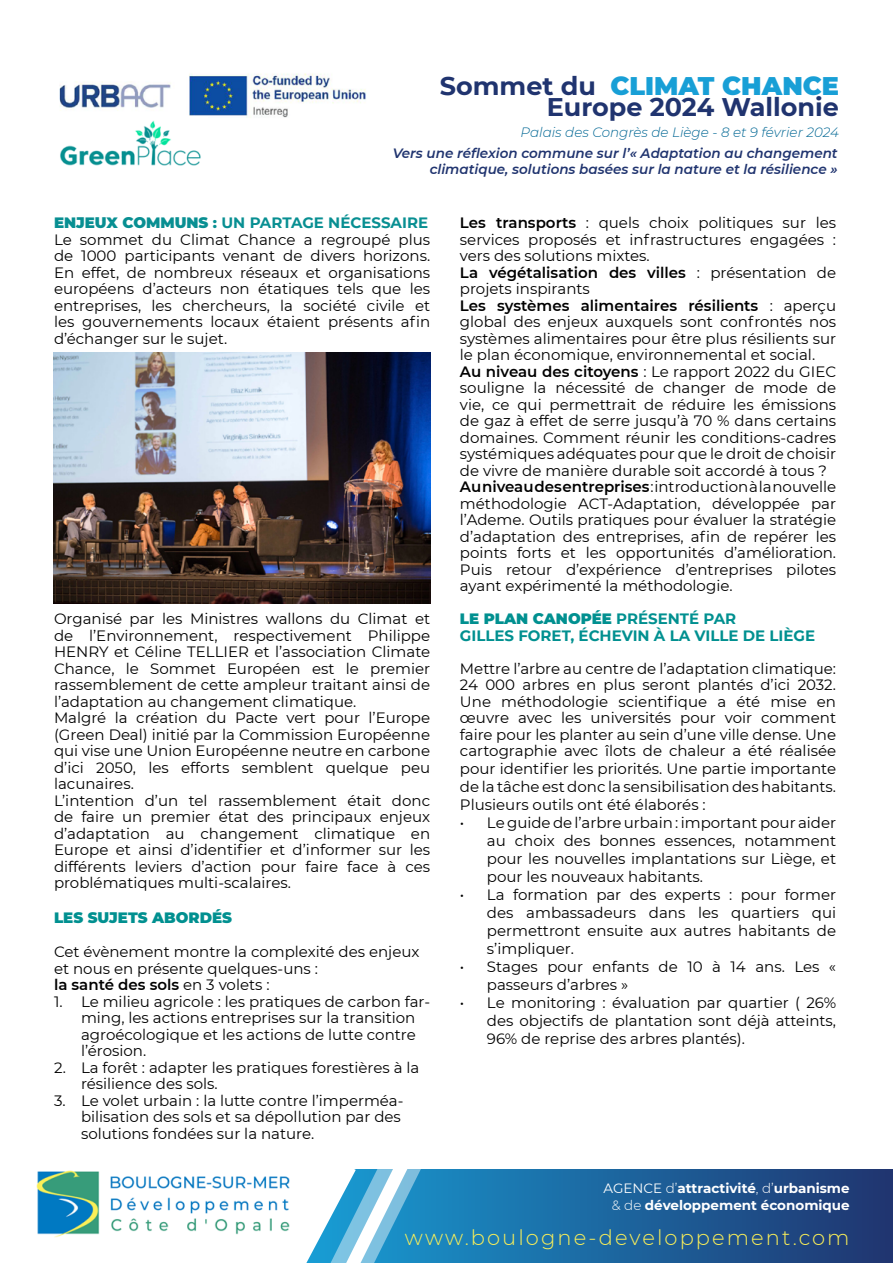
<style>
.page{position:relative;width:893px;height:1263px;background:#fff}
.page>*{position:absolute;margin:0;border:0;box-sizing:border-box;transform-origin:0 0}
.t1{font:700 25.5px/21px "Montserrat";color:#20346f;text-align:right}
.t2{font:300 21px "Montserrat";letter-spacing:.1em;color:#faef58}
.t3{font:15px/16.5px "Montserrat";color:#000}
.t4{font:700 15px/16.5px "Montserrat";color:#019090}
.t5{font:900 15px "Montserrat";color:#019090}
.t6{font:italic 600 13.5px/16.5px "Montserrat";color:#20346f;text-align:right}
.t7{font:700 13.5px/16.5px "Montserrat";color:#fff;text-align:right}
.t8{font:italic 300 13.5px "Montserrat";color:#006794}
.s1{font-weight:900;color:#189fd6}
.s2{font-weight:900;color:#088f92}
.s3{font-weight:800;color:#088f92}
.s4{font-weight:700;color:#088f92}
.s5{font-weight:600}
.s6{font-weight:900}
.s7{font-weight:400}
.s8{font-weight:300}
</style>
<div class="page">
<div style="left:304px;top:1169px;width:589px;height:94px;background:#1f407a"></div>
<img style="left:36px;top:1170px;width:254px;height:68px">
<svg style="left:293px;top:458px;width:473px;height:805px"></svg>
<img style="left:54px;top:353px;width:376px;height:250px">
<img style="left:59px;top:73px;width:307px;height:45px">
<img style="left:59px;top:117px;width:149px;height:49px">
<h1 class="t1" style="left:440px;top:74px;width:401px">Sommet du <span class="s1">CLIMAT CHANCE<br></span>Europe 2024 Wallonie</h1>
<p class="t8" style="left:521px;top:123px;width:320px">Palais des Congrès de Liège - 8 et 9 février 2024</p>
<p class="t6" style="left:393px;top:144px;width:446px">Vers une réflexion commune sur l’« Adaptation au changement climatique, solutions basées sur la nature et la résilience »</p>
<p class="t3" style="left:54px;top:214px;width:378px"><span class="s2">ENJEUX COMMUNS</span> <span class="s3">:</span> <span class="s4">UN PARTAGE NÉCESSAIRE </span>Le sommet du Climat Chance a regroupé plus de 1000 participants venant de divers horizons.<br>En effet, de nombreux réseaux et organisations européens d’acteurs non étatiques tels que les entreprises, les chercheurs, la société civile et les gouvernements locaux étaient présents afin d’échanger sur le sujet.</p>
<p class="t3" style="left:54px;top:610px;width:378px">Organisé par les Ministres wallons du Climat et de l’Environnement, respectivement Philippe HENRY et Céline TELLIER et l’association Climate Chance, le Sommet Européen est le premier rassemblement de cette ampleur traitant ainsi de l’adaptation au changement climatique.<br>Malgré la création du Pacte vert pour l’Europe (Green Deal) initié par la Commission Européenne qui vise une Union Européenne neutre en carbone d’ici 2050, les efforts semblent quelque peu lacunaires.<br>L’intention d’un tel rassemblement était donc de faire un premier état des principaux enjeux d’adaptation au changement climatique en Europe et ainsi d’identifier et d’informer sur les différents leviers d’action pour faire face à ces problématiques multi-scalaires.</p>
<p class="t5" style="left:54px;top:906px;width:180px">LES SUJETS ABORDÉS</p>
<p class="t3" style="left:54px;top:943px;width:367px">Cet évènement montre la complexité des enjeux et nous en présente quelques-uns :<br><span class="s5">la santé des sols</span> en 3 volets :</p>
<p class="t3" style="left:81px;top:992px;width:351px;text-indent:-27px">1. Le milieu agricole : les pratiques de carbon far&shy;ming, les actions entreprises sur la transition agroécologique et les actions de lutte contre l’érosion.</p>
<p class="t3" style="left:81px;top:1058px;width:340px;text-indent:-27px">2. La forêt : adapter les pratiques forestières à la résilience des sols.</p>
<p class="t3" style="left:81px;top:1091px;width:324px;text-indent:-27px">3. Le volet urbain : la lutte contre l’imperméa&shy;bilisation des sols et sa dépollution par des solutions fondées sur la nature.</p>
<p class="t3" style="left:460px;top:214px;width:378px"><span class="s5">Les transports</span> : quels choix politiques sur les services proposés et infrastructures engagées : vers des solutions mixtes.<br><span class="s5">La végétalisation des villes</span> : présentation de projets inspirants<br><span class="s5">Les systèmes alimentaires résilients</span> : aperçu global des enjeux auxquels sont confrontés nos systèmes alimentaires pour être plus résilients sur le plan économique, environnemental et social.<br><span class="s5">Au niveau des citoyens</span> : Le rapport 2022 du GIEC souligne la nécessité de changer de mode de vie, ce qui permettrait de réduire les émissions de gaz à effet de serre jusqu’à 70 % dans certains domaines. Comment réunir les conditions-cadres systémiques adéquates pour que le droit de choisir de vivre de manière durable soit accordé à tous ?<br><span class="s5">Au niveau des entreprises</span> : introduction à la nouvelle méthodologie ACT-Adaptation, développée par l’Ademe. Outils pratiques pour évaluer la stratégie d’adaptation des entreprises, afin de repérer les points forts et les opportunités d’amélioration.<br>Puis retour d’expérience d’entreprises pilotes ayant expérimenté la méthodologie.</p>
<p class="t4" style="left:460px;top:610px;width:357px"><span class="s6">LE PLAN CANOPÉE</span> PRÉSENTÉ PAR<br>GILLES FORET, ÉCHEVIN À LA VILLE DE LIÈGE</p>
<p class="t3" style="left:460px;top:659px;width:378px;text-align:justify">Mettre l’arbre au centre de l’adaptation climatique:<br>24 000 arbres en plus seront plantés d’ici 2032.<br>Une méthodologie scientifique a été mise en œuvre avec les universités pour voir comment faire pour les planter au sein d’une ville dense. Une cartographie avec îlots de chaleur a été réalisée</p>
<p class="t3" style="left:460px;top:759px;width:378px;line-height:18px;text-align:justify">pour identifier les priorités. Une partie importante de la tâche est donc la sensibilisation des habitants.<br>Plusieurs outils ont été élaborés :</p>
<p class="t3" style="left:487px;top:813px;width:351px;line-height:18px;text-align:justify;text-indent:-27px">• Le guide de l’arbre urbain : important pour aider au choix des bonnes essences, notamment pour les nouvelles implantations sur Liège, et pour les nouveaux habitants.</p>
<p class="t3" style="left:487px;top:885px;width:351px;line-height:18px;text-align:justify;text-indent:-27px">• La formation par des experts : pour former des ambassadeurs dans les quartiers qui permettront ensuite aux autres habitants de s’impliquer.</p>
<p class="t3" style="left:487px;top:957px;width:351px;line-height:18px;text-indent:-27px">• Stages pour enfants de 10 à 14 ans. Les « passeurs d’arbres »</p>
<p class="t3" style="left:487px;top:993px;width:351px;line-height:18px;text-align:justify;text-indent:-27px">• Le monitoring : évaluation par quartier ( 26% des objectifs de plantation sont déjà atteints, 96% de reprise des arbres plantés).</p>
<p class="t7" style="left:603px;top:1180px;width:248px"><span class="s7">AGENCE</span> <span class="s8">d’</span>attractivité<span class="s8">, d’</span>urbanisme <span class="s8">&amp; de</span> développement économique</p>
<h2 class="t2" style="left:405px;top:1224px;width:446px">www.boulogne-developpement.com</h2>
</div>
